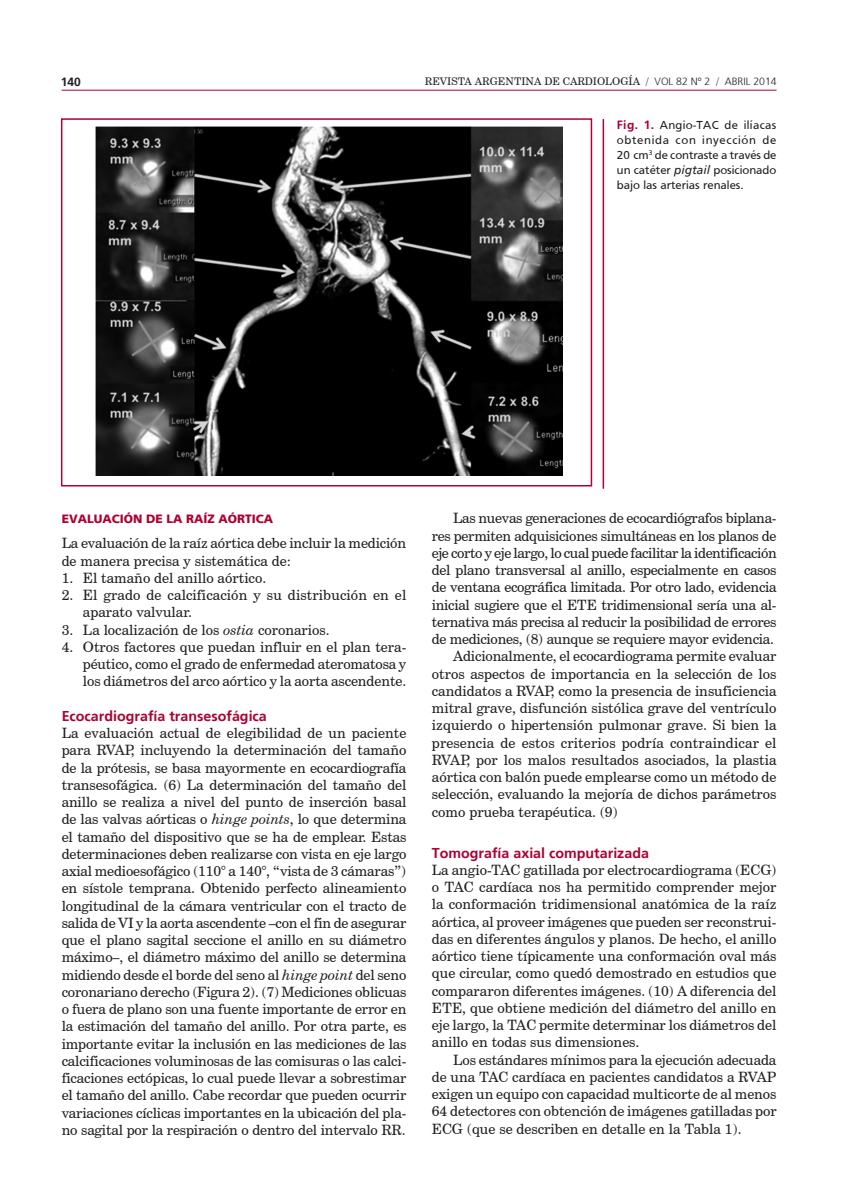
<style>
.page{position:relative;width:851px;height:1191px;background:#fff}
.page>*{position:absolute;margin:0;border:0;box-sizing:border-box;transform-origin:0 0}
.texto1{font:14.25px/17.2px "Century Schoolbook BT";letter-spacing:-.01em;color:#231f20;text-align:justify}
.texto{font:14.25px/17.2px "Century Schoolbook BT";color:#231f20;text-align:justify}
.punteo{font:14.25px/17.2px "Century Schoolbook BT";color:#231f20}
.subtit1n{font:700 14.25px "Frutiger";color:#ab0333}
.epigrafe_horizontal{font:12px/15px "Frutiger";color:#231f20;text-align:justify}
.subtit{font:900 12px "Frutiger";color:#ab0333}
.t1{font:700 12px "Frutiger";color:#231f20}
.texto-2{font:10.5px "Century Schoolbook BT";color:#231f20}
.s1{font-family:"Frutiger";font-weight:300}
.s2{font-weight:700;color:#ab0333}
.s3{font-style:italic}
</style>
<div class="page">
<hr style="left:62px;top:90px;width:714px;height:1px;background:#ab0333">
<img style="left:95px;top:126px;width:467px;height:350px">
<div style="left:61px;top:118px;width:531px;height:368px;border:2px solid #ab0333"></div>
<hr style="left:602px;top:119px;width:2px;height:370px;background:#ab0333">
<p class="t1" style="left:61px;top:75px;width:22px">140</p>
<p class="texto-2" style="left:425px;top:75px;width:353px">REVISTA ARGENTINA DE CARDIOLOGÍA / <span class="s1">VOL 82 Nº 2</span> / <span class="s1">ABRIL 2014</span></p>
<p class="epigrafe_horizontal" style="left:617px;top:117px;width:161px"><span class="s2">Fig. 1.</span> Angio-TAC de ilíacas obtenida con inyección de 20 cm<sup>3</sup> de contraste a través de un catéter <span class="s3">pigtail</span> posicionado bajo las arterias renales.</p>
<p class="subtit" style="left:62px;top:511px;width:213px">EVALUACIÓN DE LA RAÍZ AÓRTICA</p>
<p class="texto1" style="left:62px;top:534px;width:346px">La evaluación de la raíz aórtica debe incluir la medición de manera precisa y sistemática de:</p>
<p class="punteo" style="left:62px;top:569px;width:206px">1. El tamaño del anillo aórtico.</p>
<p class="punteo" style="left:83px;top:586px;width:325px;text-indent:-21px">2. El grado de calcificación y su distribución en el aparato valvular.</p>
<p class="punteo" style="left:62px;top:620px;width:269px">3. La localización de los <span class="s3">ostia</span> coronarios.</p>
<p class="punteo" style="left:83px;top:638px;width:325px;text-align:justify;text-indent:-21px">4. Otros factores que puedan influir en el plan tera&shy;péutico, como el grado de enfermedad ateromatosa y los diámetros del arco aórtico y la aorta ascendente.</p>
<p class="subtit1n" style="left:62px;top:707px;width:207px">Ecocardiografía transesofágica</p>
<p class="texto1" style="left:62px;top:724px;width:346px">La evaluación actual de elegibilidad de un paciente para RVAP, incluyendo la determinación del tamaño de la prótesis, se basa mayormente en ecocardiografía transesofágica. (6) La determinación del tamaño del anillo se realiza a nivel del punto de inserción basal de las valvas aórticas o <span class="s3">hinge points</span>, lo que determina el tamaño del dispositivo que se ha de emplear. Estas determinaciones deben realizarse con vista en eje largo axial medioesofágico (110° a 140°, “vista de 3 cámaras”) en sístole temprana. Obtenido perfecto alineamiento longitudinal de la cámara ventricular con el tracto de salida de VI y la aorta ascendente –con el fin de asegurar que el plano sagital seccione el anillo en su diámetro máximo–, el diámetro máximo del anillo se determina midiendo desde el borde del seno al <span class="s3">hinge point</span> del seno coronariano derecho (Figura 2). (7) Mediciones oblicuas o fuera de plano son una fuente importante de error en la estimación del tamaño del anillo. Por otra parte, es importante evitar la inclusión en las mediciones de las calcificaciones voluminosas de las comisuras o las calci&shy;ficaciones ectópicas, lo cual puede llevar a sobrestimar el tamaño del anillo. Cabe recordar que pueden ocurrir variaciones cíclicas importantes en la ubicación del pla&shy;no sagital por la respiración o dentro del intervalo RR.</p>
<p class="texto" style="left:432px;top:509px;width:346px;text-indent:21px">Las nuevas generaciones de ecocardiógrafos biplana&shy;res permiten adquisiciones simultáneas en los planos de eje corto y eje largo, lo cual puede facilitar la identificación del plano transversal al anillo, especialmente en casos de ventana ecográfica limitada. Por otro lado, evidencia inicial sugiere que el ETE tridimensional sería una al&shy;ternativa más precisa al reducir la posibilidad de errores de mediciones, (8) aunque se requiere mayor evidencia.</p>
<p class="texto" style="left:432px;top:647px;width:346px;text-indent:21px">Adicionalmente, el ecocardiograma permite evaluar otros aspectos de importancia en la selección de los candidatos a RVAP, como la presencia de insuficiencia mitral grave, disfunción sistólica grave del ventrículo izquierdo o hipertensión pulmonar grave. Si bien la presencia de estos criterios podría contraindicar el RVAP, por los malos resultados asociados, la plastia aórtica con balón puede emplearse como un método de selección, evaluando la mejoría de dichos parámetros como prueba terapéutica. (9)</p>
<p class="subtit1n" style="left:432px;top:844px;width:218px">Tomografía axial computarizada</p>
<p class="texto1" style="left:432px;top:861px;width:346px">La angio-TAC gatillada por electrocardiograma (ECG) o TAC cardíaca nos ha permitido comprender mejor la conformación tridimensional anatómica de la raíz aórtica, al proveer imágenes que pueden ser reconstrui&shy;das en diferentes ángulos y planos. De hecho, el anillo aórtico tiene típicamente una conformación oval más que circular, como quedó demostrado en estudios que compararon diferentes imágenes. (10) A diferencia del ETE, que obtiene medición del diámetro del anillo en eje largo, la TAC permite determinar los diámetros del anillo en todas sus dimensiones.</p>
<p class="texto" style="left:432px;top:1050px;width:346px;text-indent:21px">Los estándares mínimos para la ejecución adecuada de una TAC cardíaca en pacientes candidatos a RVAP exigen un equipo con capacidad multicorte de al menos 64 detectores con obtención de imágenes gatilladas por ECG (que se describen en detalle en la Tabla 1).</p>
</div>
